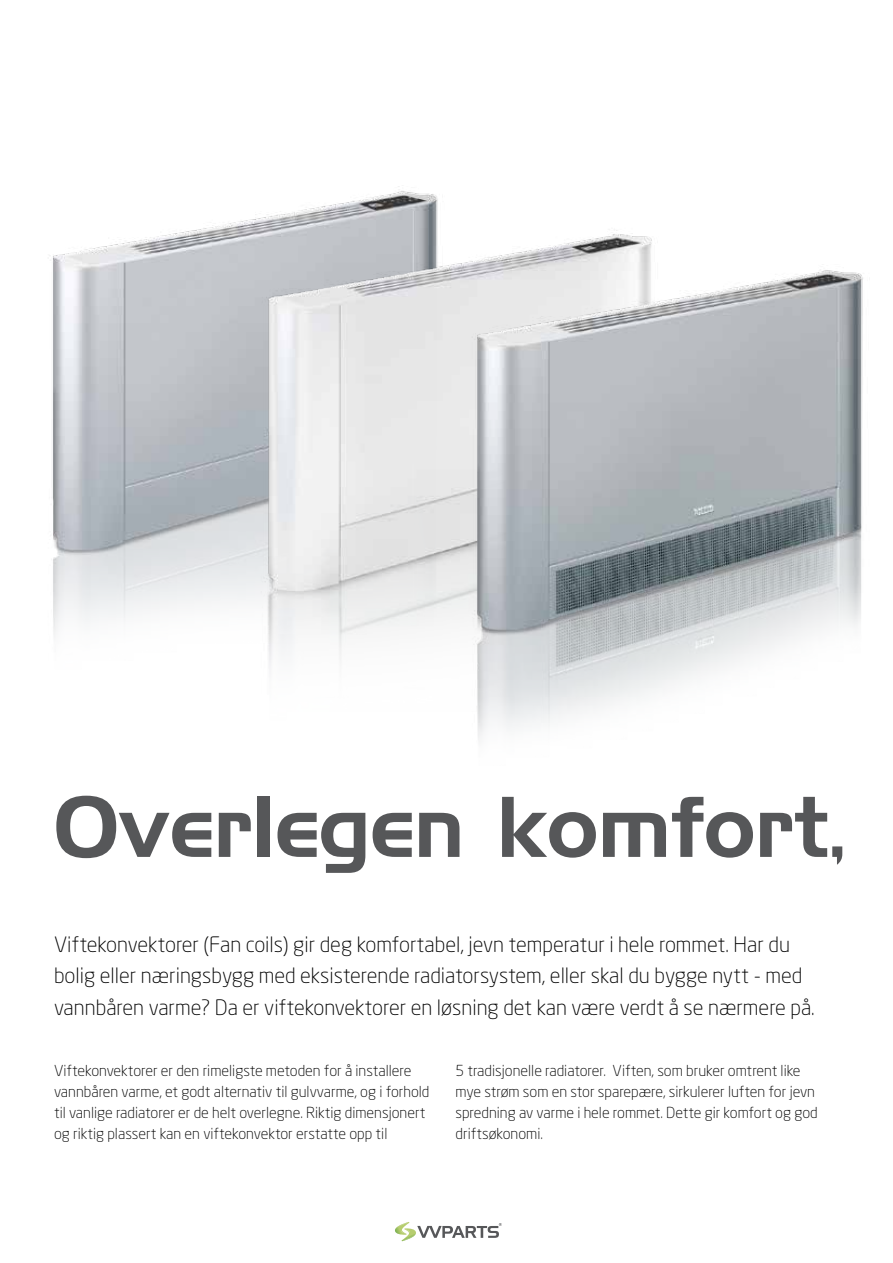
<style>
.page{position:relative;width:893px;height:1263px;background:#fff}
.page>*{position:absolute;margin:0;border:0;box-sizing:border-box;transform-origin:0 0}
.t1{font:83.7px "Handel Gothic BT";color:#565759}
.t2{font:300 21px/31.5px "Neo Sans Std";color:#000}
.t3{font:300 15px/21px "Neo Sans Std";color:#000}
</style>
<div class="page">
<img style="left:49px;top:186px;width:365px;height:451px">
<img style="left:227px;top:193px;width:211px;height:475px">
<img style="left:437px;top:213px;width:426px;height:527px">
<svg style="left:395px;top:1222px;width:107px;height:19px"></svg>
<h1 class="t1" style="left:54px;top:776px;width:793px">Overlegen komfort,</h1>
<p class="t2" style="left:54px;top:928px;width:762px">Viftekonvektorer (Fan coils) gir deg komfortabel, jevn temperatur i hele rommet. Har du bolig eller næringsbygg med eksisterende radiatorsystem, eller skal du bygge nytt - med vannbåren varme? Da er viftekonvektorer en løsning det kan være verdt å se nærmere på.</p>
<p class="t3" style="left:54px;top:1060px;width:377px">Viftekonvektorer er den rimeligste metoden for å installere vannbåren varme, et godt alternativ til gulvvarme, og i forhold til vanlige radiatorer er de helt overlegne. Riktig dimensjonert og riktig plassert kan en viftekonvektor erstatte opp til</p>
<p class="t3" style="left:455px;top:1060px;width:364px">5 tradisjonelle radiatorer. Viften, som bruker omtrent like mye strøm som en stor sparepære, sirkulerer luften for jevn spredning av varme i hele rommet. Dette gir komfort og god driftsøkonomi.</p>
</div>
